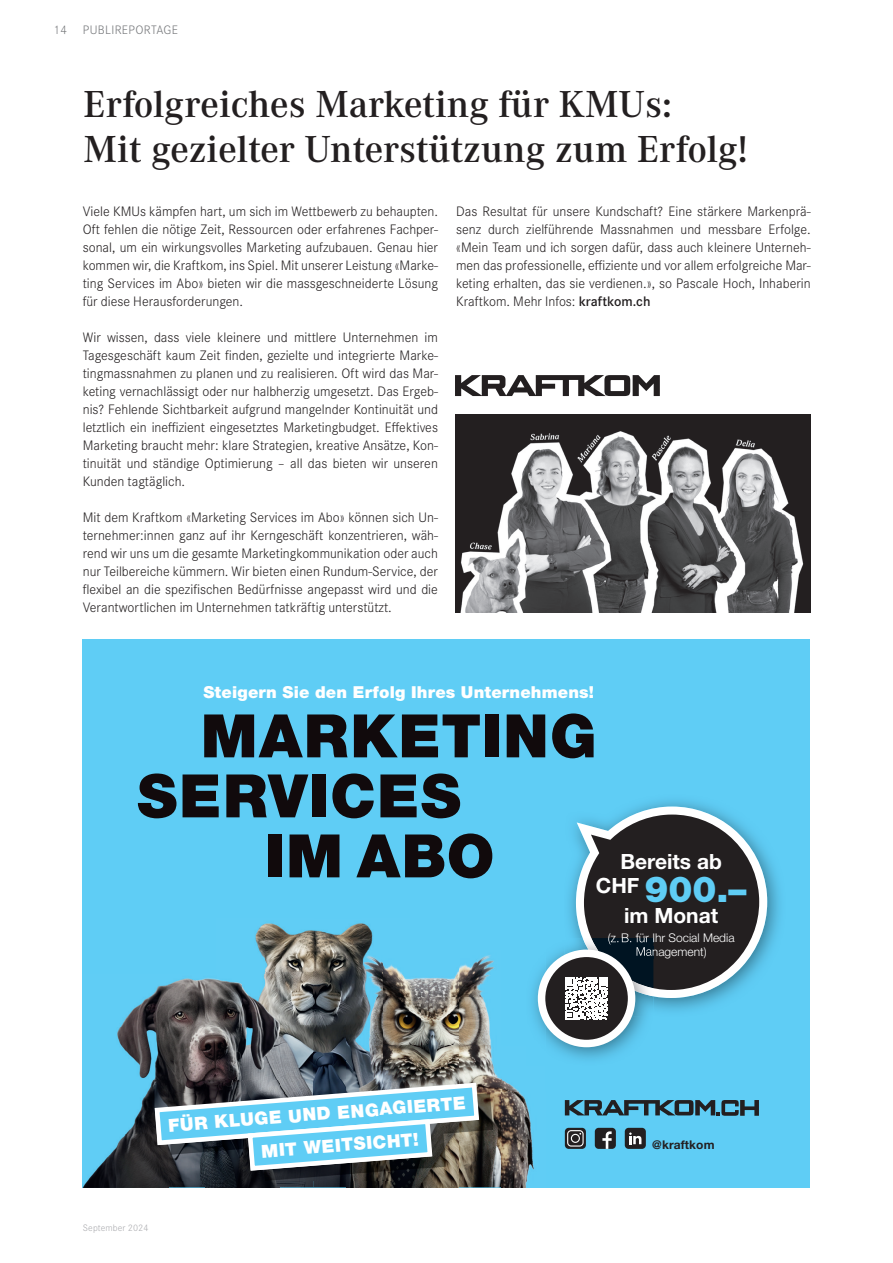
<style>
.page{position:relative;width:893px;height:1263px;background:#fff}
.page>*{position:absolute;margin:0;border:0;box-sizing:border-box;transform-origin:0 0}
.t1{font:900 60px "Helvetica Neue LT Std";letter-spacing:.025em;color:#110a0c}
.t2{font:600 39px/45px "Corporate A";color:#231f20}
.t3{font:900 36px "Helvetica Neue LT Std";color:#5fcdf5}
.t4{font:700 21px "Helvetica Neue LT Std";color:#fff}
.t5{font:900 18px/32.5px "Helvetica Neue LT Std";color:#fff}
.t6{font:900 16.5px "Helvetica Neue LT Std";letter-spacing:.01em;color:#fff}
.t7{font:300 14.25px/18px "Corporate S";color:#231f20;text-align:justify}
.t8{font:300 12.75px "Corporate S";letter-spacing:.025em;color:#76787b}
.t9{font:300 12px/13.5px "Helvetica Neue LT Std";color:#fff;text-align:center}
.t10{font:700 12px "Helvetica Neue LT Std";letter-spacing:.01em;color:#231f20}
.t11{font:300 9.75px "Corporate S";letter-spacing:.01em;color:#aaabaf}
.s1{font-weight:600}
</style>
<div class="page">
<img style="left:455px;top:414px;width:355px;height:198px">
<div style="left:83px;top:639px;width:727px;height:548px;background:#5fcdf5"></div>
<img style="left:255px;top:923px;width:107px;height:49px">
<img style="left:362px;top:923px;width:11px;height:27px">
<img style="left:265px;top:972px;width:82px;height:54px">
<img style="left:279px;top:1026px;width:68px;height:54px">
<img style="left:168px;top:1187px;width:49px;height:1px">
<img style="left:217px;top:1187px;width:48px;height:1px">
<img style="left:279px;top:1180px;width:68px;height:7px">
<img style="left:362px;top:1187px;width:49px;height:1px">
<img style="left:410px;top:1187px;width:49px;height:1px">
<img style="left:83px;top:985px;width:85px;height:202px">
<img style="left:168px;top:974px;width:111px;height:106px">
<img style="left:168px;top:1173px;width:37px;height:14px">
<img style="left:205px;top:1180px;width:74px;height:7px">
<img style="left:459px;top:955px;width:36px;height:90px">
<img style="left:459px;top:1045px;width:75px;height:142px">
<img style="left:347px;top:950px;width:112px;height:130px">
<img style="left:347px;top:1180px;width:112px;height:7px">
<img style="left:643px;top:801px;width:136px;height:153px">
<div style="left:595px;top:1128px;width:21px;height:21px;background:#231f20;border-radius:4px"></div>
<svg style="left:602px;top:1131px;width:10px;height:18px"></svg>
<svg style="left:565px;top:1128px;width:21px;height:21px"></svg>
<svg style="left:567px;top:1130px;width:17px;height:16px"></svg>
<div style="left:625px;top:1128px;width:21px;height:21px;background:#231f20;border-radius:4px"></div>
<svg style="left:629px;top:1132px;width:12px;height:12px"></svg>
<svg style="left:565px;top:1100px;width:194px;height:16px"></svg>
<img style="left:545px;top:950px;width:99px;height:109px">
<img style="left:526px;top:967px;width:19px;height:98px">
<svg style="left:542px;top:953px;width:90px;height:90px;background:#434040"></svg>
<div style="left:538px;top:949px;width:97px;height:98px;border:8px solid #fff;border-radius:50%"></div>
<svg style="left:565px;top:806px;width:202px;height:214px"></svg>
<img style="left:169px;top:1093px;width:323px;height:87px">
<svg style="left:152px;top:1080px;width:330px;height:93px"></svg>
<svg style="left:455px;top:375px;width:205px;height:21px"></svg>
<p class="t8" style="left:54px;top:22px;width:126px">14 PUBLIREPORTAGE</p>
<h2 class="t2" style="left:84px;top:80px;width:666px">Erfolgreiches Marketing für KMUs:<br>Mit gezielter Unterstützung zum Erfolg!</h2>
<p class="t7" style="left:456px;top:202px;width:356px">Das Resultat für unsere Kundschaft? Eine stärkere Markenprä&shy;senz durch zielführende Massnahmen und messbare Erfolge. «Mein Team und ich sorgen dafür, dass auch kleinere Unterneh&shy;men das professionelle, effiziente und vor allem erfolgreiche Mar&shy;keting erhalten, das sie verdienen.», so Pascale Hoch, Inhaberin Kraftkom. Mehr Infos: <span class="s1">kraftkom.ch</span></p>
<p class="t7" style="left:83px;top:202px;width:357px">Viele KMUs kämpfen hart, um sich im Wettbewerb zu behaupten.<br>Oft fehlen die nötige Zeit, Ressourcen oder erfahrenes Fachper&shy;sonal, um ein wirkungsvolles Marketing aufzubauen. Genau hier kommen wir, die Kraftkom, ins Spiel. Mit unserer Leistung «Marke&shy;ting Services im Abo» bieten wir die massgeschneiderte Lösung für diese Herausforderungen.</p>
<p class="t7" style="left:83px;top:328px;width:357px">Wir wissen, dass viele kleinere und mittlere Unternehmen im Tagesgeschäft kaum Zeit finden, gezielte und integrierte Marke&shy;tingmassnahmen zu planen und zu realisieren. Oft wird das Mar&shy;keting vernachlässigt oder nur halbherzig umgesetzt. Das Ergeb&shy;nis? Fehlende Sichtbarkeit aufgrund mangelnder Kontinuität und letztlich ein ineffizient eingesetztes Marketingbudget. Effektives Marketing braucht mehr: klare Strategien, kreative Ansätze, Kon&shy;tinuität und ständige Optimierung – all das bieten wir unseren Kunden tagtäglich.</p>
<p class="t7" style="left:83px;top:508px;width:357px">Mit dem Kraftkom «Marketing Services im Abo» können sich Un&shy;ternehmer:innen ganz auf ihr Kerngeschäft konzentrieren, wäh&shy;rend wir uns um die gesamte Marketingkommunikation oder auch nur Teilbereiche kümmern. Wir bieten einen Rundum-Service, der flexibel an die spezifischen Bedürfnisse angepasst wird und die Verantwortlichen im Unternehmen tatkräftig unterstützt.</p>
<p class="t6" style="left:203px;top:683px;width:392px">Steigern Sie den Erfolg Ihres Unternehmens!</p>
<h1 class="t1" style="left:201px;top:700px;width:397px">MARKETING</h1>
<h1 class="t1" style="left:137px;top:760px;width:325px">SERVICES</h1>
<h1 class="t1" style="left:265px;top:820px;width:231px">IM ABO</h1>
<h3 class="t4" style="left:620px;top:848px;width:103px">Bereits ab</h3>
<h3 class="t3" style="left:596px;top:867px;width:152px"><sup>CHF</sup> 900.–</h3>
<h3 class="t4" style="left:624px;top:902px;width:96px">im Monat</h3>
<p class="t9" style="left:608px;top:931px;width:128px">(z.B. für Ihr Social Media<br>Management)</p>
<p class="t5" style="left:258px;top:1102px;width:209px;text-indent:-91px;rotate:-4deg">FÜR KLUGE UND ENGAGIERTE<br>MIT WEITSICHT!</p>
<p class="t11" style="left:83px;top:1222px;width:67px">September 2024</p>
<p class="t10" style="left:652px;top:1137px;width:64px">@kraftkom</p>
</div>
